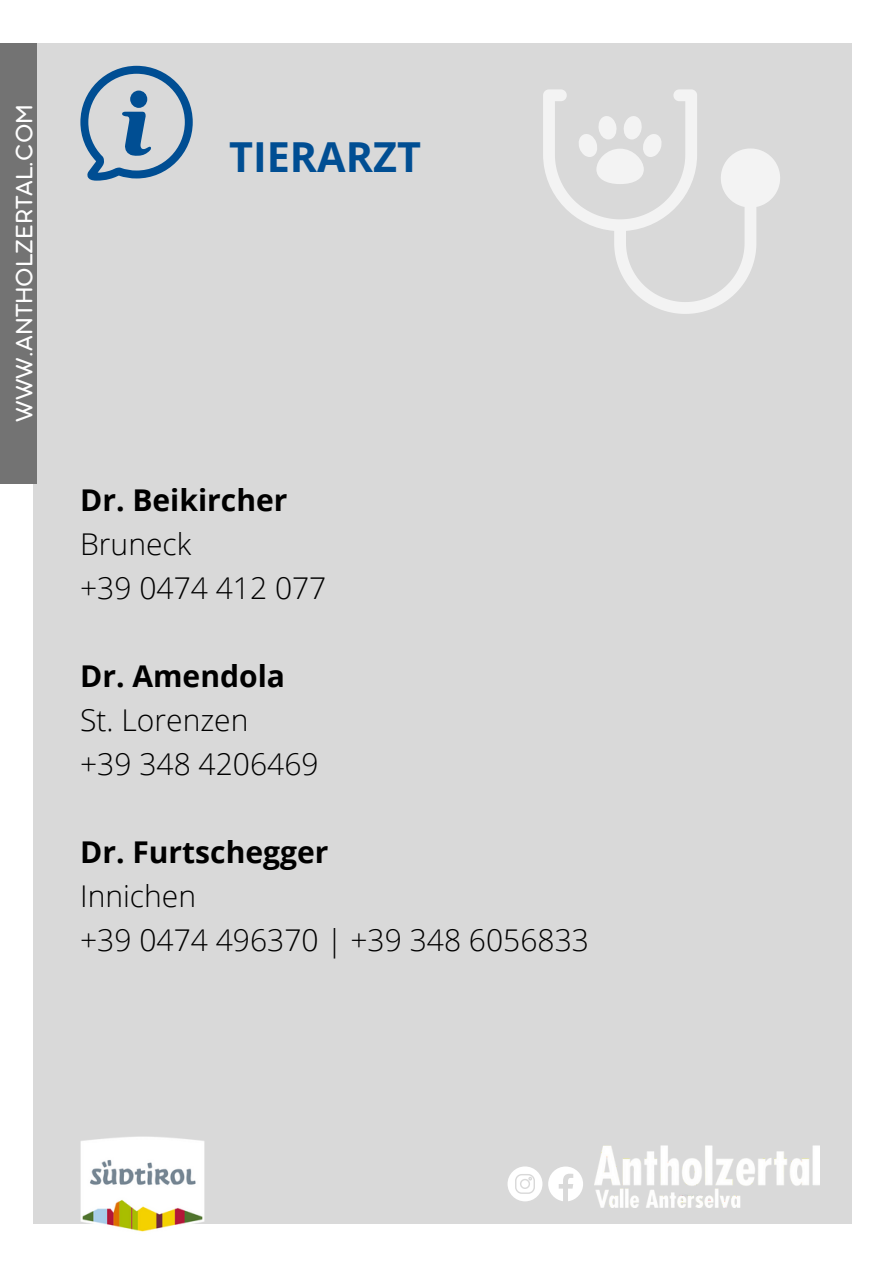
<style>
.page{position:relative;width:894px;height:1264px;background:#fff}
.page>*{position:absolute;margin:0;border:0;box-sizing:border-box;transform-origin:0 0}
.t1{font:700 41.4px "Open Sans";color:#004e93}
.t2{font:300 30px "Open Sans";color:#000}
.t3{font:700 30px "Open Sans";color:#000}
.t4{font:25.8px "Aristotelica Pro Tx";color:#fff}
</style>
<div class="page">
<div style="left:33px;top:43px;width:817px;height:1180px;background:#d9d9d9"></div>
<img style="left:594px;top:1145px;width:224px;height:62px">
<img style="left:80px;top:1136px;width:124px;height:96px">
<svg style="left:80px;top:66px;width:113px;height:115px"></svg>
<svg style="left:548px;top:1166px;width:35px;height:35px"></svg>
<svg style="left:507px;top:1166px;width:35px;height:35px"></svg>
<div style="left:0;top:43px;width:37px;height:440px;background:#737373"></div>
<svg style="left:543px;top:89px;width:237px;height:224px"></svg>
<svg style="left:577px;top:116px;width:85px;height:68px"></svg>
<p class="t4" style="left:16px;top:422px;width:319px;rotate:-90deg">WWW.ANTHOLZERTAL.COM</p>
<p class="t1" style="left:229px;top:128px;width:193px">TIERARZT</p>
<p class="t3" style="left:80px;top:479px;width:209px">Dr. Beikircher</p>
<p class="t2" style="left:80px;top:523px;width:113px">Bruneck</p>
<p class="t2" style="left:80px;top:567px;width:248px">+39 0474 412 077</p>
<p class="t3" style="left:80px;top:655px;width:206px">Dr. Amendola</p>
<p class="t2" style="left:80px;top:699px;width:170px">St. Lorenzen</p>
<p class="t2" style="left:80px;top:743px;width:240px">+39 348 4206469</p>
<p class="t3" style="left:80px;top:830px;width:250px">Dr. Furtschegger</p>
<p class="t2" style="left:80px;top:874px;width:117px">Innichen</p>
<p class="t2" style="left:80px;top:918px;width:510px">+39 0474 496370 | +39 348 6056833</p>
</div>
